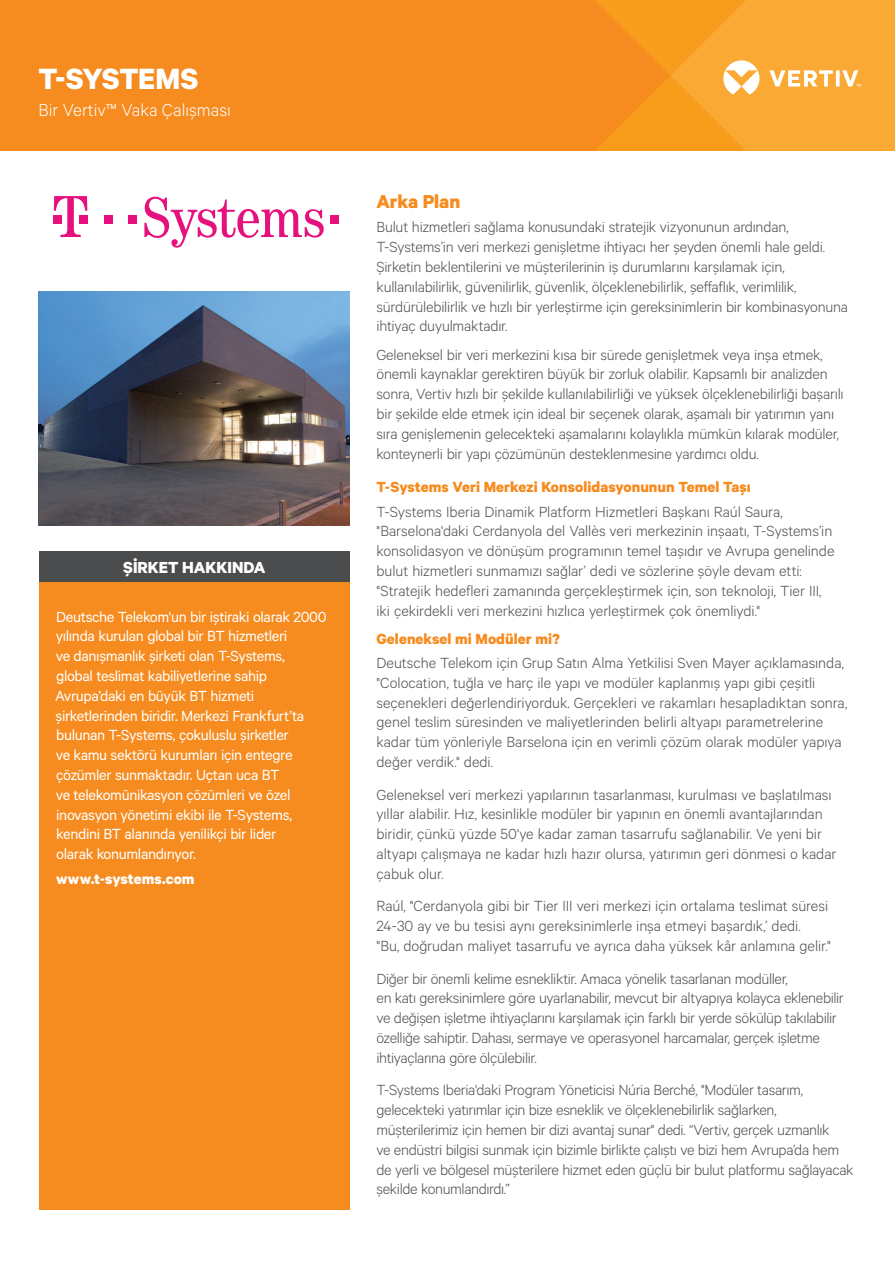
<style>
.page{position:relative;width:895px;height:1266px;background:#fff}
.page>*{position:absolute;margin:0;border:0;box-sizing:border-box;transform-origin:0 0}
.t1{font:700 33px "Calibre";letter-spacing:-.01em;color:#fff}
.t2{font:700 21px "Calibre";letter-spacing:-.01em;color:#f68b1f}
.t3{font:300 19.5px "Calibre";color:#fff}
.t4{font:700 18px "Calibre";color:#fff}
.t5{font:300 16.5px/19.8px "Calibre";letter-spacing:-.01em;color:#4b4c4d}
.t6{font:16.5px/19.8px "Calibre";letter-spacing:-.025em;color:#fff}
.t7{font:700 16.5px "Calibre";letter-spacing:.005em;color:#f68b1f}
.t8{font:700 16.5px "Calibre";letter-spacing:.005em;color:#fff}
</style>
<div class="page">
<div style="left:1px;top:0;width:572px;height:151px;background:#f68b1f"></div>
<div style="left:39px;top:551px;width:310px;height:32px;background:#4b4c4d"></div>
<div style="left:39px;top:582px;width:310px;height:627px;background:#f68b1f"></div>
<img style="left:39px;top:291px;width:310px;height:234px">
<div style="left:104px;top:215px;width:8px;height:8px;background:#e7117e"></div>
<div style="left:129px;top:215px;width:8px;height:8px;background:#e7117e"></div>
<svg style="left:144px;top:197px;width:179px;height:51px"></svg>
<div style="left:330px;top:215px;width:8px;height:8px;background:#e7117e"></div>
<svg style="left:54px;top:196px;width:33px;height:41px"></svg>
<svg style="left:573px;top:0;width:322px;height:151px;background:#f8a330"></svg>
<h1 class="t1" style="left:39px;top:58px;width:161px">T-SYSTEMS</h1>
<p class="t3" style="left:39px;top:98px;width:194px">Bir Vertiv™ Vaka Çalışması</p>
<p class="t4" style="left:123px;top:556px;width:144px">ŞİRKET HAKKINDA</p>
<p class="t6" style="left:55px;top:606px;width:273px">Deutsche Telekom'un bir iştiraki olarak 2000 yılında kurulan global bir BT hizmetleri<br>ve danışmanlık şirketi olan T-Systems,<br>global teslimat kabiliyetlerine sahip Avrupa’daki en büyük BT hizmeti şirketlerinden biridir. Merkezi Frankfurt’ta bulunan T-Systems, çokuluslu şirketler<br>ve kamu sektörü kurumları için entegre çözümler sunmaktadır. Uçtan uca BT<br>ve telekomünikasyon çözümleri ve özel inovasyon yönetimi ekibi ile T-Systems, kendini BT alanında yenilikçi bir lider<br>olarak konumlandırıyor.</p>
<p class="t8" style="left:56px;top:869px;width:140px">www.t-systems.com</p>
<p class="t2" style="left:376px;top:189px;width:85px">Arka Plan</p>
<p class="t5" style="left:376px;top:216px;width:473px">Bulut hizmetleri sağlama konusundaki stratejik vizyonunun ardından, T-Systems’in veri merkezi genişletme ihtiyacı her şeyden önemli hale geldi.<br>Şirketin beklentilerini ve müşterilerinin iş durumlarını karşılamak için, kullanılabilirlik, güvenilirlik, güvenlik, ölçeklenebilirlik, şeffaflık, verimlilik, sürdürülebilirlik ve hızlı bir yerleştirme için gereksinimlerin bir kombinasyonuna ihtiyaç duyulmaktadır.</p>
<p class="t5" style="left:376px;top:344px;width:468px">Geleneksel bir veri merkezini kısa bir sürede genişletmek veya inşa etmek, önemli kaynaklar gerektiren büyük bir zorluk olabilir. Kapsamlı bir analizden sonra, Vertiv hızlı bir şekilde kullanılabilirliği ve yüksek ölçeklenebilirliği başarılı bir şekilde elde etmek için ideal bir seçenek olarak, aşamalı bir yatırımın yanı sıra genişlemenin gelecekteki aşamalarını kolaylıkla mümkün kılarak modüler, konteynerli bir yapı çözümünün desteklenmesine yardımcı oldu.</p>
<p class="t7" style="left:376px;top:477px;width:376px">T-Systems Veri Merkezi Konsolidasyonunun Temel Taşı</p>
<p class="t5" style="left:376px;top:500px;width:459px">T-Systems Iberia Dinamik Platform Hizmetleri Başkanı Raúl Saura, "Barselona'daki Cerdanyola del Vallès veri merkezinin inşaatı, T-Systems’in konsolidasyon ve dönüşüm programının temel taşıdır ve Avrupa genelinde bulut hizmetleri sunmamızı sağlar’ dedi ve sözlerine şöyle devam etti: "Stratejik hedefleri zamanında gerçekleştirmek için, son teknoloji, Tier III, iki çekirdekli veri merkezini hızlıca yerleştirmek çok önemliydi."</p>
<p class="t7" style="left:376px;top:628px;width:185px">Geleneksel mi Modüler mi?</p>
<p class="t5" style="left:376px;top:652px;width:472px">Deutsche Telekom için Grup Satın Alma Yetkilisi Sven Mayer açıklamasında, "Colocation, tuğla ve harç ile yapı ve modüler kaplanmış yapı gibi çeşitli seçenekleri değerlendiriyorduk. Gerçekleri ve rakamları hesapladıktan sonra, genel teslim süresinden ve maliyetlerinden belirli altyapı parametrelerine kadar tüm yönleriyle Barselona için en verimli çözüm olarak modüler yapıya değer verdik." dedi.</p>
<p class="t5" style="left:376px;top:783px;width:461px">Geleneksel veri merkezi yapılarının tasarlanması, kurulması ve başlatılması yıllar alabilir. Hız, kesinlikle modüler bir yapının en önemli avantajlarından biridir, çünkü yüzde 50'ye kadar zaman tasarrufu sağlanabilir. Ve yeni bir altyapı çalışmaya ne kadar hızlı hazır olursa, yatırımın geri dönmesi o kadar çabuk olur.</p>
<p class="t5" style="left:376px;top:895px;width:455px">Raúl, "Cerdanyola gibi bir Tier III veri merkezi için ortalama teslimat süresi<br>24-30 ay ve bu tesisi aynı gereksinimlerle inşa etmeyi başardık,’ dedi.<br>"Bu, doğrudan maliyet tasarrufu ve ayrıca daha yüksek kâr anlamına gelir."</p>
<p class="t5" style="left:376px;top:967px;width:469px">Diğer bir önemli kelime esnekliktir. Amaca yönelik tasarlanan modüller,<br>en katı gereksinimlere göre uyarlanabilir, mevcut bir altyapıya kolayca eklenebilir ve değişen işletme ihtiyaçlarını karşılamak için farklı bir yerde sökülüp takılabilir özelliğe sahiptir. Dahası, sermaye ve operasyonel harcamalar, gerçek işletme ihtiyaçlarına göre ölçülebilir.</p>
<p class="t5" style="left:376px;top:1079px;width:478px">T-Systems Iberia'daki Program Yöneticisi Núria Berché, "Modüler tasarım, gelecekteki yatırımlar için bize esneklik ve ölçeklenebilirlik sağlarken, müşterilerimiz için hemen bir dizi avantaj sunar" dedi. “Vertiv, gerçek uzmanlık<br>ve endüstri bilgisi sunmak için bizimle birlikte çalıştı ve bizi hem Avrupa’da hem de yerli ve bölgesel müşterilere hizmet eden güçlü bir bulut platformu sağlayacak şekilde konumlandırdı.”</p>
</div>
